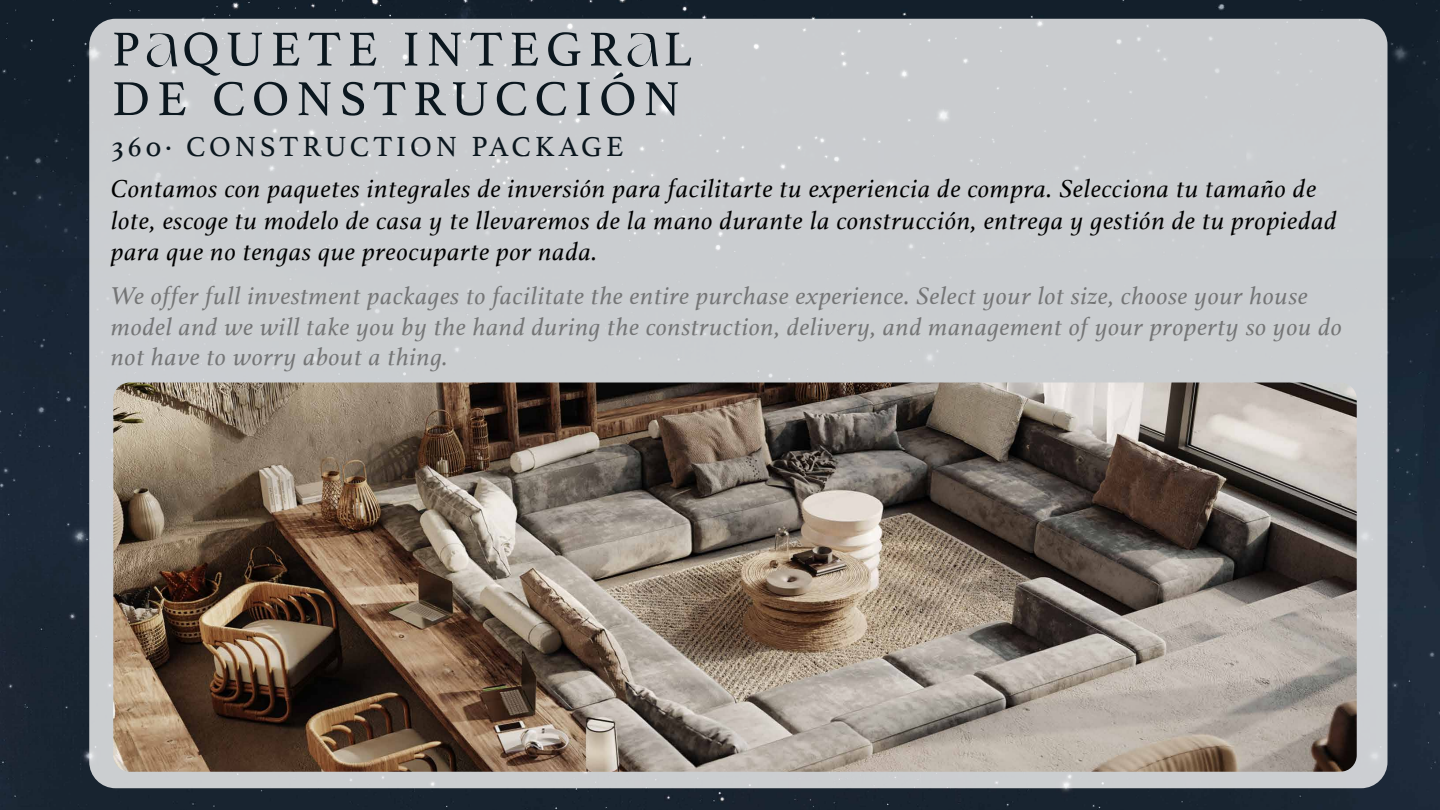
<style>
.page{position:relative;width:1440px;height:810px;background:#fff}
.page>*{position:absolute;margin:0;border:0;box-sizing:border-box;transform-origin:0 0}
.t1{font:50.18px/49.6px "Athelas";letter-spacing:.14em;color:#0b171f}
.t2{font:29.1px "Athelas";letter-spacing:.14em;color:#0b171f}
.t3{font:italic 26.25px/31.5px "Athelas";letter-spacing:.03em;color:#000}
.t4{font:italic 25.5px/30.6px "Athelas";letter-spacing:.03em;color:rgb(81 81 81/.72)}
</style>
<div class="page">
<img style="left:0;top:0;width:1440px;height:810px">
<div style="left:89px;top:19px;width:1299px;height:769px;background:#cacdd0;border-radius:26px"></div>
<svg style="left:147px;top:33px;width:30px;height:34px"></svg>
<svg style="left:628px;top:33px;width:30px;height:34px"></svg>
<img style="left:113px;top:382px;width:1244px;height:390px">
<h1 class="t1" style="left:112px;top:23px;width:581px">P QUETE INTEGR L<br>DE CONSTRUCCIÓN</h1>
<p class="t2" style="left:112px;top:123px;width:513px">360· CONSTRUCTION PACKAGE</p>
<p class="t3" style="left:111px;top:173px;width:1227px">Contamos con paquetes integrales de inversión para facilitarte tu experiencia de compra. Selecciona tu tamaño de lote, escoge tu modelo de casa y te llevaremos de la mano durante la construcción, entrega y gestión de tu propiedad para que no tengas que preocuparte por nada.</p>
<p class="t4" style="left:111px;top:280px;width:1232px">We offer full investment packages to facilitate the entire purchase experience. Select your lot size, choose your house model and we will take you by the hand during the construction, delivery, and management of your property so you do not have to worry about a thing.</p>
</div>
